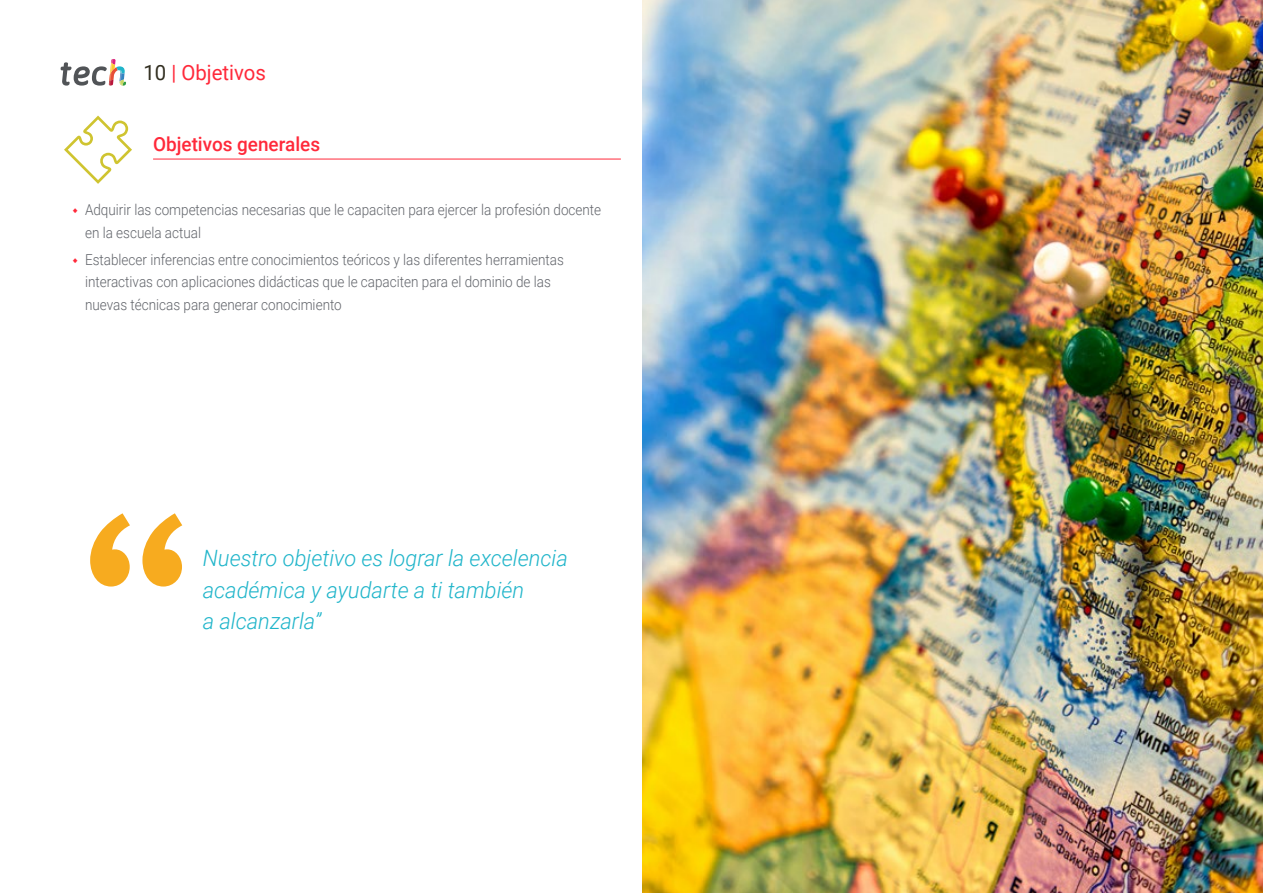
<style>
.page{position:relative;width:1263px;height:893px;background:#fff}
.page>*{position:absolute;margin:0;border:0;box-sizing:border-box;transform-origin:0 0}
.t1{font:italic 300 22.5px/31.5px "Roboto";color:#20b5ca}
.t2{font:21px "Roboto";color:#ff293a}
.t3{font:500 19.5px "Roboto";color:#ff293a}
.t4{font:300 15px/22.5px "Roboto";color:#61646a;scale:.9 1}
.s1{color:#312e20}
</style>
<div class="page">
<hr style="left:153px;top:159px;width:468px;height:1px;background:#ff293a">
<svg style="left:64px;top:116px;width:68px;height:68px"></svg>
<svg style="left:61px;top:59px;width:65px;height:27px"></svg>
<svg style="left:90px;top:513px;width:92px;height:73px"></svg>
<img style="left:642px;top:0;width:621px;height:893px">
<h2 class="t2" style="left:144px;top:57px;width:124px"><span class="s1">10</span> | Objetivos</h2>
<h3 class="t3" style="left:153px;top:130px;width:169px">Objetivos generales</h3>
<p class="t4" style="left:85px;top:198px;width:575px">Adquirir las competencias necesarias que le capaciten para ejercer la profesión docente en la escuela actual</p>
<p class="t4" style="left:85px;top:247px;width:533px">Establecer inferencias entre conocimientos teóricos y las diferentes herramientas interactivas con aplicaciones didácticas que le capaciten para el dominio de las nuevas técnicas para generar conocimiento</p>
<h1 class="t1" style="left:203px;top:542px;width:366px">Nuestro objetivo es lograr la excelencia académica y ayudarte a ti también<br>a alcanzarla”</h1>
</div>
